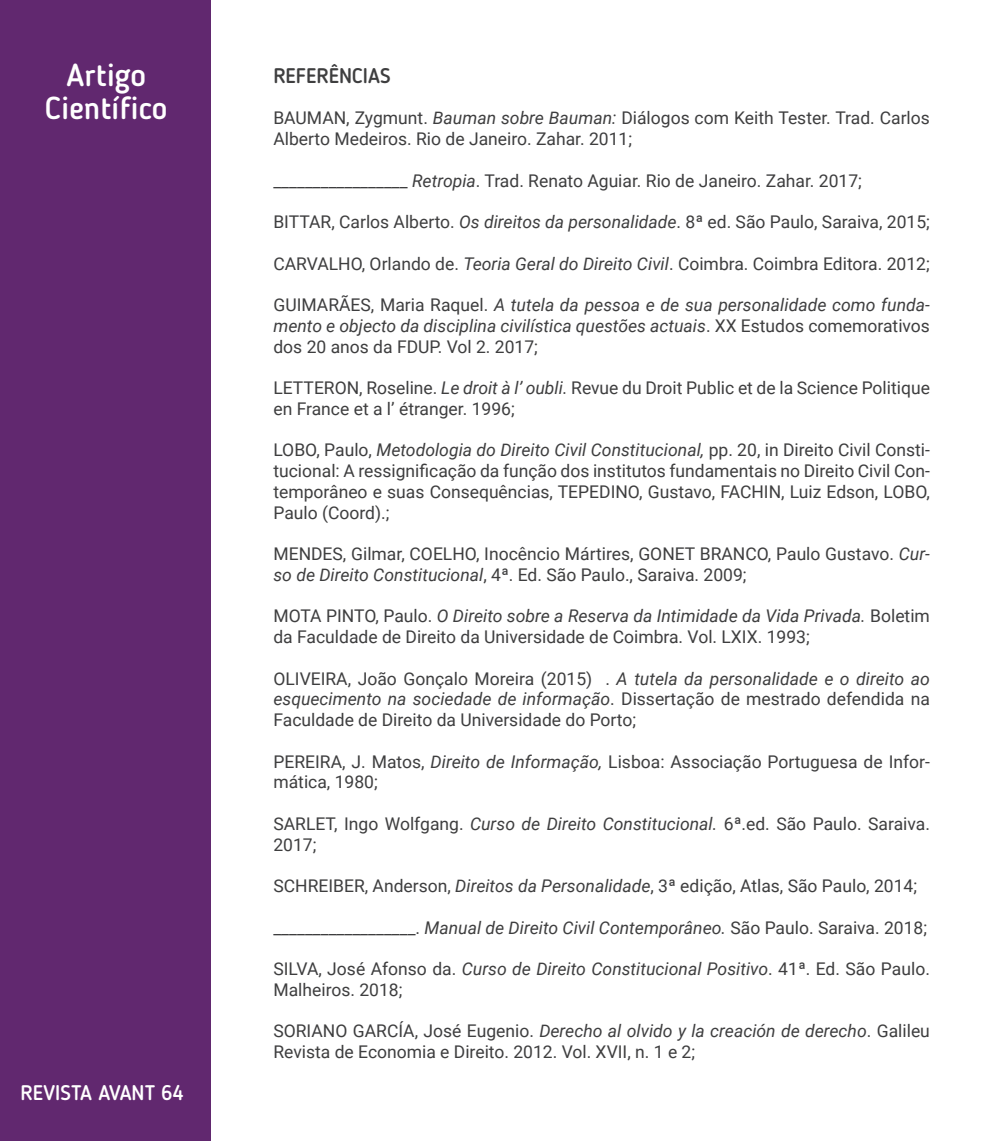
<style>
.page{position:relative;width:993px;height:1141px;background:#fff}
.page>*{position:absolute;margin:0;border:0;box-sizing:border-box;transform-origin:0 0}
.t1{font:500 31.5px/33.6px "Blogger Sans";color:#fff;text-align:center}
.t2{font:500 21px "Blogger Sans";color:#fff}
.t3{font:500 21px "Blogger Sans";color:#3e3e3f}
.t4{font:17.5px/20.8px "Roboto";color:#3e3e3f}
.t5{font:italic 17.5px/20.8px "Roboto";color:#3e3e3f;text-align:justify}
.s1{font-style:italic}
.s2{font-style:normal}
</style>
<div class="page">
<div style="left:0;top:0;width:210px;height:1141px;background:#61286f"></div>
<h1 class="t1" style="left:45px;top:58px;width:124px">Artigo<br>Científico</h1>
<h1 class="t1" style="left:38px;top:58px;width:138px">modalidad</h1>
<p class="t2" style="left:21px;top:1080px;width:164px">REVISTA AVANT 64</p>
<p class="t3" style="left:273px;top:63px;width:119px">REFERÊNCIAS</p>
<p class="t4" style="left:273px;top:107px;width:657px">BAUMAN, Zygmunt. <span class="s1">Bauman sobre Bauman:</span> Diálogos com Keith Tester. Trad. Carlos<br>Alberto Medeiros. Rio de Janeiro. Zahar. 2011;</p>
<p class="t4" style="left:273px;top:169px;width:590px">_________________ <span class="s1">Retropia</span>. Trad. Renato Aguiar. Rio de Janeiro. Zahar. 2017;</p>
<p class="t4" style="left:273px;top:211px;width:657px">BITTAR, Carlos Alberto. <span class="s1">Os direitos da personalidade</span>. 8ª ed. São Paulo, Saraiva, 2015;</p>
<p class="t4" style="left:273px;top:252px;width:657px">CARVALHO, Orlando de. <span class="s1">Teoria Geral do Direito Civil</span>. Coimbra. Coimbra Editora. 2012;</p>
<p class="t5" style="left:273px;top:294px;width:657px"><span class="s2">GUIMARÃES, Maria Raquel.</span> A tutela da pessoa e de sua personalidade como funda&shy;mento e objecto da disciplina civilística questões actuais<span class="s2">. XX Estudos comemorativos dos 20 anos da FDUP. Vol 2. 2017;</span></p>
<p class="t4" style="left:273px;top:377px;width:657px">LETTERON, Roseline. <span class="s1">Le droit à l’ oubli.</span> Revue du Droit Public et de la Science Politique en France et a l’ étranger. 1996;</p>
<p class="t4" style="left:273px;top:439px;width:657px;text-align:justify">LOBO, Paulo, <span class="s1">Metodologia do Direito Civil Constitucional,</span> pp. 20, in Direito Civil Consti&shy;tucional: A ressignificação da função dos institutos fundamentais no Direito Civil Con&shy;temporâneo e suas Consequências, TEPEDINO, Gustavo, FACHIN, Luiz Edson, LOBO, Paulo (Coord).;</p>
<p class="t4" style="left:273px;top:543px;width:657px">MENDES, Gilmar, COELHO, Inocêncio Mártires, GONET BRANCO, Paulo Gustavo. <span class="s1">Cur&shy;so de Direito Constitucional</span>, 4ª. Ed. São Paulo., Saraiva. 2009;</p>
<p class="t4" style="left:273px;top:605px;width:657px">MOTA PINTO, Paulo. <span class="s1">O Direito sobre a Reserva da Intimidade da Vida Privada.</span> Boletim da Faculdade de Direito da Universidade de Coimbra. Vol. LXIX. 1993;</p>
<p class="t4" style="left:273px;top:667px;width:657px;text-align:justify">OLIVEIRA, João Gonçalo Moreira (2015) . <span class="s1">A tutela da personalidade e o direito ao esquecimento na sociedade de informação</span>. Dissertação de mestrado defendida na Faculdade de Direito da Universidade do Porto;</p>
<p class="t4" style="left:273px;top:750px;width:657px">PEREIRA, J. Matos, <span class="s1">Direito de Informação,</span> Lisboa: Associação Portuguesa de Infor&shy;mática, 1980;</p>
<p class="t4" style="left:273px;top:812px;width:657px">SARLET, Ingo Wolfgang. <span class="s1">Curso de Direito Constitucional.</span> 6ª.ed. São Paulo. Saraiva.<br>2017;</p>
<p class="t4" style="left:273px;top:875px;width:645px">SCHREIBER, Anderson, <span class="s1">Direitos da Personalidade</span>, 3ª edição, Atlas, São Paulo, 2014;</p>
<p class="t4" style="left:273px;top:916px;width:655px">__________________. <span class="s1">Manual de Direito Civil Contemporâneo.</span> São Paulo. Saraiva. 2018;</p>
<p class="t4" style="left:273px;top:958px;width:657px">SILVA, José Afonso da. <span class="s1">Curso de Direito Constitucional Positivo</span>. 41ª. Ed. São Paulo.<br>Malheiros. 2018;</p>
<p class="t4" style="left:273px;top:1020px;width:657px">SORIANO GARCÍA, José Eugenio. <span class="s1">Derecho al olvido y la creación de derecho</span>. Galileu<br>Revista de Economia e Direito. 2012. Vol. XVII, n. 1 e 2;</p>
</div>
